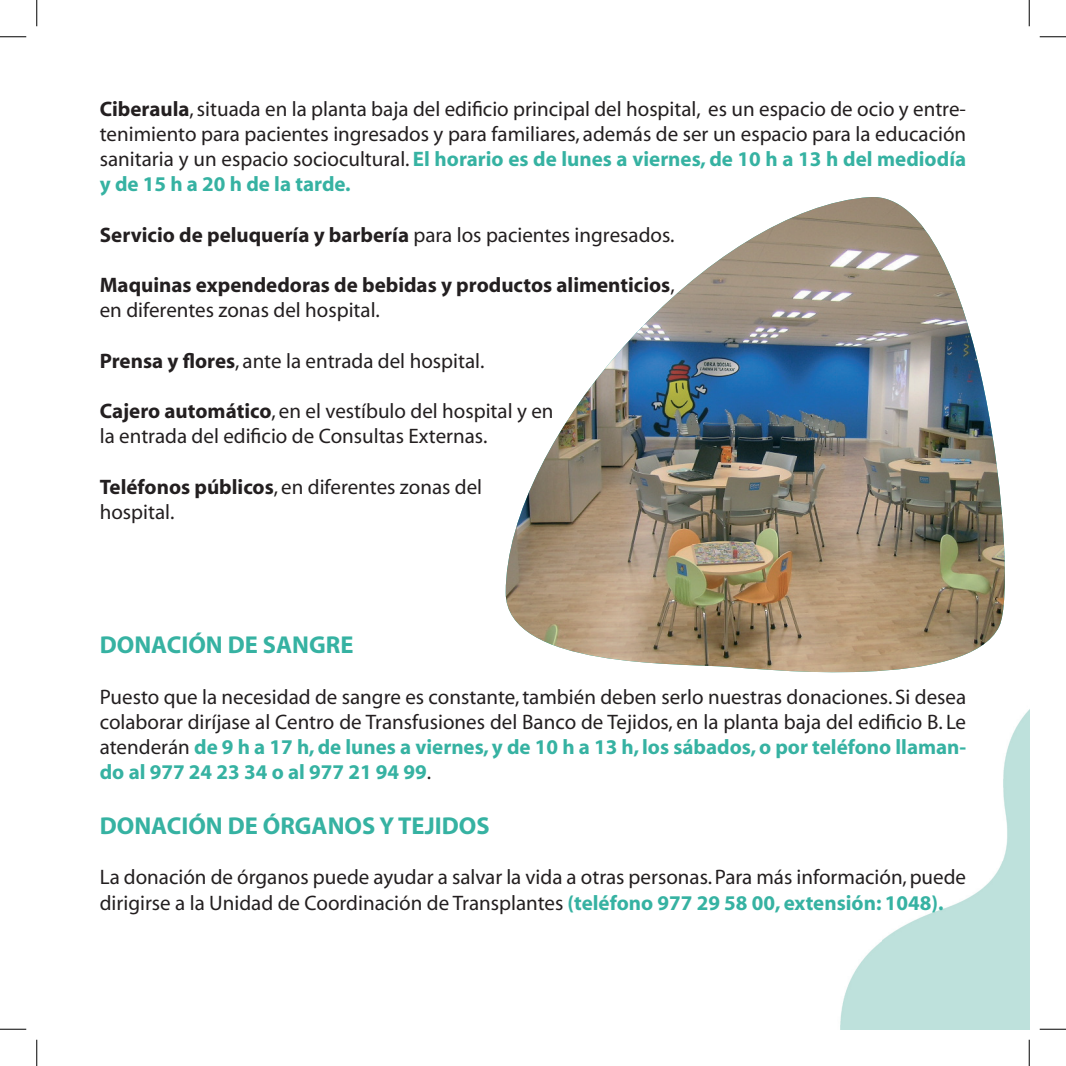
<style>
.page{position:relative;width:1066px;height:1066px;background:#fff}
.page>*{position:absolute;margin:0;border:0;box-sizing:border-box;transform-origin:0 0}
.t1{font:700 24.5px "Myriad";color:#36b2a2}
.t2{font:21px/25.2px "Myriad";color:#231f20}
.t3{font:700 21px/25.2px "Myriad";color:#231f20}
.s1{font-weight:700}
.s2{font-weight:700;color:#36b2a2}
.s3{font-weight:400}
</style>
<div class="page">
<img style="left:840px;top:710px;width:189px;height:319px">
<img style="left:506px;top:197px;width:499px;height:476px">
<svg style="left:0;top:36px;width:26px;height:1px"></svg>
<svg style="left:1039px;top:36px;width:27px;height:1px"></svg>
<svg style="left:0;top:1029px;width:26px;height:1px"></svg>
<svg style="left:1039px;top:1029px;width:27px;height:1px"></svg>
<svg style="left:36px;top:0;width:1px;height:26px"></svg>
<svg style="left:36px;top:1039px;width:1px;height:27px"></svg>
<svg style="left:1029px;top:0;width:1px;height:26px"></svg>
<svg style="left:1029px;top:1039px;width:1px;height:27px"></svg>
<p class="t2" style="left:100px;top:97px;width:868px;text-align:justify"><span class="s1">Ciberaula</span>, situada en la planta baja del edificio principal del hospital, es un espacio de ocio y entre&shy;tenimiento para pacientes ingresados y para familiares, además de ser un espacio para la educación sanitaria y un espacio sociocultural. <span class="s2">El horario es de lunes a viernes, de 10 h a 13 h del mediodía y de 15 h a 20 h de la tarde.</span></p>
<p class="t3" style="left:100px;top:223px;width:576px">Servicio de peluquería y barbería <span class="s3">para los pacientes ingresados.</span></p>
<p class="t3" style="left:100px;top:273px;width:576px">Maquinas expendedoras de bebidas y productos alimenticios<span class="s3">, en diferentes zonas del hospital.</span></p>
<p class="t2" style="left:100px;top:349px;width:386px"><span class="s1">Prensa y flores</span>, ante la entrada del hospital.</p>
<p class="t2" style="left:100px;top:399px;width:455px"><span class="s1">Cajero automático</span>, en el vestíbulo del hospital y en la entrada del edificio de Consultas Externas.</p>
<p class="t2" style="left:100px;top:475px;width:384px"><span class="s1">Teléfonos públicos</span>, en diferentes zonas del hospital.</p>
<p class="t1" style="left:100px;top:632px;width:255px">DONACIÓN DE SANGRE</p>
<p class="t2" style="left:100px;top:685px;width:868px;text-align:justify">Puesto que la necesidad de sangre es constante, también deben serlo nuestras donaciones. Si desea colaborar diríjase al Centro de Transfusiones del Banco de Tejidos, en la planta baja del edificio B. Le atenderán <span class="s2">de 9 h a 17 h, de lunes a viernes, y de 10 h a 13 h, los sábados, o por teléfono llaman&shy;do al 977 24 23 34 o al 977 21 94 99</span>.</p>
<p class="t1" style="left:100px;top:813px;width:391px">DONACIÓN DE ÓRGANOS Y TEJIDOS</p>
<p class="t2" style="left:100px;top:865px;width:868px">La donación de órganos puede ayudar a salvar la vida a otras personas. Para más información, puede dirigirse a la Unidad de Coordinación de Transplantes <span class="s2">(teléfono 977 29 58 00, extensión: 1048).</span></p>
</div>
